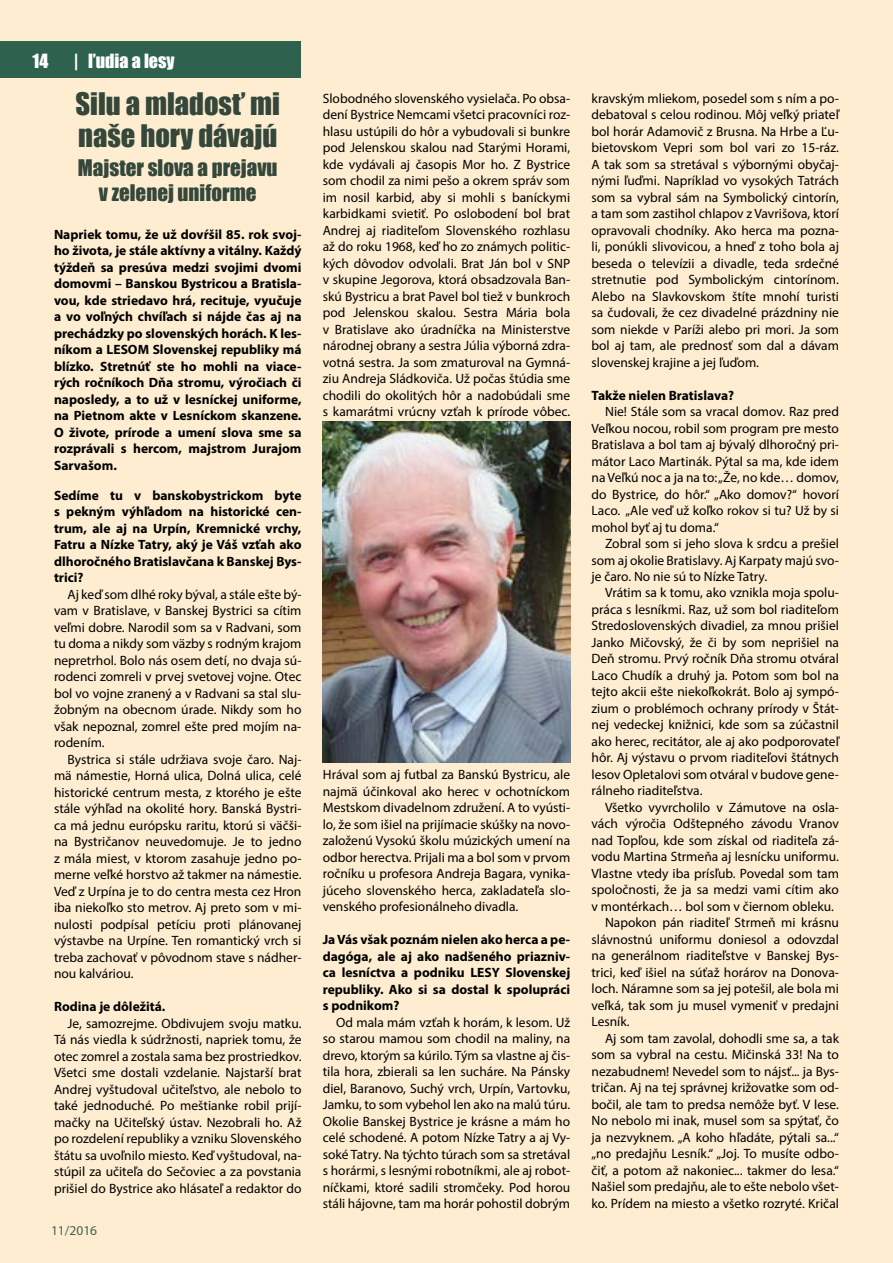
<style>
.page{position:relative;width:893px;height:1263px;background:#feedd0}
.page>*{position:absolute;margin:0;border:0;box-sizing:border-box;transform-origin:0 0}
.t1{font:28.5px/31.5px "Impact";color:#34473a}
.t2{font:21px/25.2px "Impact";color:#34473a;text-align:center}
.t3{font:18px "Impact";color:#fff}
.t4{font:13.5px/16.5px "Myriad Pro";color:#000;text-align:justify}
.t5{font:700 13.5px/16.5px "Myriad Pro";color:#000;text-align:justify}
.t6{font:13.5px "Myriad Pro";color:#406252}
</style>
<div class="page">
<hr style="left:892px;top:0;width:1px;height:1263px;background:#fedea7">
<div style="left:0;top:41px;width:300px;height:37px;background:#2e624e"></div>
<img style="left:323px;top:421px;width:247px;height:342px">
<h3 class="t3" style="left:33px;top:47px;width:17px">14</h3>
<h3 class="t3" style="left:74px;top:47px;width:102px">| ľudia a lesy</h3>
<h1 class="t1" style="left:75px;top:88px;width:206px">Silu a mladosť mi naše hory dávajú</h1>
<h2 class="t2" style="left:78px;top:155px;width:201px">Majster slova a prejavu v zelenej uniforme</h2>
<p class="t5" style="left:54px;top:226px;width:249px">Napriek tomu, že už dovŕšil 85. rok svoj&shy;ho života, je stále aktívny a vitálny. Každý týždeň sa presúva medzi svojimi dvomi domovmi – Banskou Bystricou a Bratisla&shy;vou, kde striedavo hrá, recituje, vyučuje a vo voľných chvíľach si nájde čas aj na prechádzky po slovenských horách. K les&shy;níkom a LESOM Slovenskej republiky má blízko. Stretnúť ste ho mohli na viace&shy;rých ročníkoch Dňa stromu, výročiach či naposledy, a to už v lesníckej uniforme, na Pietnom akte v Lesníckom skanzene.<br>O živote, prírode a umení slova sme sa rozprávali s hercom, majstrom Jurajom Sarvašom.</p>
<p class="t5" style="left:54px;top:487px;width:249px">Sedíme tu v banskobystrickom byte s pekným výhľadom na historické cen&shy;trum, ale aj na Urpín, Kremnické vrchy, Fatru a Nízke Tatry, aký je Váš vzťah ako dlhoročného Bratislavčana k Banskej Bys&shy;trici?</p>
<p class="t4" style="left:54px;top:586px;width:249px;text-indent:14px">Aj keď som dlhé roky býval, a stále ešte bý&shy;vam v Bratislave, v Banskej Bystrici sa cítim veľmi dobre. Narodil som sa v Radvani, som tu doma a nikdy som väzby s rodným krajom nepretrhol. Bolo nás osem detí, no dvaja sú&shy;rodenci zomreli v prvej svetovej vojne. Otec bol vo vojne zranený a v Radvani sa stal slu&shy;žobným na obecnom úrade. Nikdy som ho však nepoznal, zomrel ešte pred mojím na&shy;rodením.</p>
<p class="t4" style="left:54px;top:751px;width:249px;text-indent:14px">Bystrica si stále udržiava svoje čaro. Naj&shy;mä námestie, Horná ulica, Dolná ulica, celé historické centrum mesta, z ktorého je ešte stále výhľad na okolité hory. Banská Bystri&shy;ca má jednu európsku raritu, ktorú si väčši&shy;na Bystričanov neuvedomuje. Je to jedno z mála miest, v ktorom zasahuje jedno po&shy;merne veľké horstvo až takmer na námestie.<br>Veď z Urpína je to do centra mesta cez Hron iba niekoľko sto metrov. Aj preto som v mi&shy;nulosti podpísal petíciu proti plánovanej výstavbe na Urpíne. Ten romantický vrch si treba zachovať v pôvodnom stave s nádher&shy;nou kalváriou.</p>
<p class="t5" style="left:54px;top:998px;width:113px">Rodina je dôležitá.</p>
<p class="t4" style="left:54px;top:1015px;width:249px;text-indent:14px">Je, samozrejme. Obdivujem svoju matku.<br>Tá nás viedla k súdržnosti, napriek tomu, že otec zomrel a zostala sama bez prostriedkov.<br>Všetci sme dostali vzdelanie. Najstarší brat Andrej vyštudoval učiteľstvo, ale nebolo to také jednoduché. Po meštianke robil prijí&shy;mačky na Učiteľský ústav. Nezobrali ho. Až po rozdelení republiky a vzniku Slovenského štátu sa uvoľnilo miesto. Keď vyštudoval, na&shy;stúpil za učiteľa do Sečoviec a za povstania prišiel do Bystrice ako hlásateľ a redaktor do</p>
<p class="t6" style="left:51px;top:1222px;width:48px">11/2016</p>
<p class="t4" style="left:323px;top:90px;width:249px">Slobodného slovenského vysielača. Po obsa&shy;dení Bystrice Nemcami všetci pracovníci roz&shy;hlasu ustúpili do hôr a vybudovali si bunkre pod Jelenskou skalou nad Starými Horami, kde vydávali aj časopis Mor ho. Z Bystrice som chodil za nimi pešo a okrem správ som im nosil karbid, aby si mohli s baníckymi karbidkami svietiť. Po oslobodení bol brat Andrej aj riaditeľom Slovenského rozhlasu až do roku 1968, keď ho zo známych politic&shy;kých dôvodov odvolali. Brat Ján bol v SNP v skupine Jegorova, ktorá obsadzovala Ban&shy;skú Bystricu a brat Pavel bol tiež v bunkroch pod Jelenskou skalou. Sestra Mária bola v Bratislave ako úradníčka na Ministerstve národnej obrany a sestra Júlia výborná zdra&shy;votná sestra. Ja som zmaturoval na Gymná&shy;ziu Andreja Sládkoviča. Už počas štúdia sme chodili do okolitých hôr a nadobúdali sme s kamarátmi vrúcny vzťah k prírode vôbec.</p>
<p class="t4" style="left:323px;top:766px;width:249px">Hrával som aj futbal za Banskú Bystricu, ale najmä účinkoval ako herec v ochotníckom Mestskom divadelnom združení. A to vyústi&shy;lo, že som išiel na prijímacie skúšky na novo&shy;založenú Vysokú školu múzických umení na odbor herectva. Prijali ma a bol som v prvom ročníku u profesora Andreja Bagara, vynika&shy;júceho slovenského herca, zakladateľa slo&shy;venského profesionálneho divadla.</p>
<p class="t5" style="left:323px;top:931px;width:249px">Ja Vás však poznám nielen ako herca a pe&shy;dagóga, ale aj ako nadšeného priazniv&shy;ca lesníctva a podniku LESY Slovenskej republiky. Ako si sa dostal k spolupráci s podnikom?</p>
<p class="t4" style="left:323px;top:1014px;width:249px;text-indent:14px">Od mala mám vzťah k horám, k lesom. Už so starou mamou som chodil na maliny, na drevo, ktorým sa kúrilo. Tým sa vlastne aj čis&shy;tila hora, zbierali sa len sucháre. Na Pánsky diel, Baranovo, Suchý vrch, Urpín, Vartovku, Jamku, to som vybehol len ako na malú túru.<br>Okolie Banskej Bystrice je krásne a mám ho celé schodené. A potom Nízke Tatry a aj Vy&shy;soké Tatry. Na týchto túrach som sa stretával s horármi, s lesnými robotníkmi, ale aj robot&shy;níčkami, ktoré sadili stromčeky. Pod horou stáli hájovne, tam ma horár pohostil dobrým</p>
<p class="t4" style="left:591px;top:90px;width:249px">kravským mliekom, posedel som s ním a po&shy;debatoval s celou rodinou. Môj veľký priateľ bol horár Adamovič z Brusna. Na Hrbe a Ľu&shy;bietovskom Vepri som bol vari zo 15-ráz.<br>A tak som sa stretával s výbornými obyčaj&shy;nými ľuďmi. Napríklad vo vysokých Tatrách som sa vybral sám na Symbolický cintorín, a tam som zastihol chlapov z Vavrišova, ktorí opravovali chodníky. Ako herca ma pozna&shy;li, ponúkli slivovicou, a hneď z toho bola aj beseda o televízii a divadle, teda srdečné stretnutie pod Symbolickým cintorínom.<br>Alebo na Slavkovskom štíte mnohí turisti sa čudovali, že cez divadelné prázdniny nie som niekde v Paríži alebo pri mori. Ja som bol aj tam, ale prednosť som dal a dávam slovenskej krajine a jej ľuďom.</p>
<p class="t5" style="left:591px;top:386px;width:144px">Takže nielen Bratislava?</p>
<p class="t4" style="left:591px;top:403px;width:249px;text-indent:14px">Nie! Stále som sa vracal domov. Raz pred Veľkou nocou, robil som program pre mesto Bratislava a bol tam aj bývalý dlhoročný pri&shy;mátor Laco Martinák. Pýtal sa ma, kde idem na Veľkú noc a ja na to: „Že, no kde… domov, do Bystrice, do hôr.“ „Ako domov?“ hovorí Laco. „Ale veď už koľko rokov si tu? Už by si mohol byť aj tu doma.“</p>
<p class="t4" style="left:591px;top:535px;width:249px;text-indent:14px">Zobral som si jeho slova k srdcu a prešiel som aj okolie Bratislavy. Aj Karpaty majú svo&shy;je čaro. No nie sú to Nízke Tatry.</p>
<p class="t4" style="left:591px;top:584px;width:249px;text-indent:14px">Vrátim sa k tomu, ako vznikla moja spolu&shy;práca s lesníkmi. Raz, už som bol riaditeľom Stredoslovenských divadiel, za mnou prišiel Janko Mičovský, že či by som neprišiel na Deň stromu. Prvý ročník Dňa stromu otváral Laco Chudík a druhý ja. Potom som bol na tejto akcii ešte niekoľkokrát. Bolo aj sympó&shy;zium o problémoch ochrany prírody v Štát&shy;nej vedeckej knižnici, kde som sa zúčastnil ako herec, recitátor, ale aj ako podporovateľ hôr. Aj výstavu o prvom riaditeľovi štátnych lesov Opletalovi som otváral v budove gene&shy;rálneho riaditeľstva.</p>
<p class="t4" style="left:605px;top:799px;width:235px">Všetko vyvrcholilo v Zámutove na osla-</p>
<p class="t4" style="left:591px;top:815px;width:249px">vách výročia Odštepného závodu Vranov</p>
<p class="t4" style="left:591px;top:832px;width:249px">nad Topľou, kde som získal od riaditeľa zá-</p>
<p class="t4" style="left:591px;top:848px;width:249px">vodu Martina Strmeňa aj lesnícku uniformu.</p>
<p class="t4" style="left:591px;top:865px;width:249px">Vlastne vtedy iba prísľub. Povedal som tam</p>
<p class="t4" style="left:591px;top:881px;width:249px">spoločnosti, že ja sa medzi vami cítim ako</p>
<p class="t4" style="left:591px;top:898px;width:244px">v montérkach… bol som v čiernom obleku.</p>
<p class="t4" style="left:605px;top:914px;width:235px">Napokon pán riaditeľ Strmeň mi krásnu</p>
<p class="t4" style="left:591px;top:931px;width:249px">slávnostnú uniformu doniesol a odovzdal</p>
<p class="t4" style="left:591px;top:947px;width:249px">na generálnom riaditeľstve v Banskej Bys-</p>
<p class="t4" style="left:591px;top:964px;width:249px">trici, keď išiel na súťaž horárov na Donova-</p>
<p class="t4" style="left:591px;top:980px;width:249px">loch. Náramne som sa jej potešil, ale bola mi</p>
<p class="t4" style="left:591px;top:997px;width:249px">veľká, tak som ju musel vymeniť v predajni</p>
<p class="t4" style="left:591px;top:1013px;width:40px">Lesník.</p>
<p class="t4" style="left:605px;top:1030px;width:235px">Aj som tam zavolal, dohodli sme sa, a tak</p>
<p class="t4" style="left:591px;top:1046px;width:249px">som sa vybral na cestu. Mičinská 33! Na to</p>
<p class="t4" style="left:591px;top:1063px;width:249px">nezabudnem! Nevedel som to nájsť... ja Bys-</p>
<p class="t4" style="left:591px;top:1079px;width:249px">tričan. Aj na tej správnej križovatke som od-</p>
<p class="t4" style="left:591px;top:1096px;width:249px">bočil, ale tam to predsa nemôže byť. V lese.</p>
<p class="t4" style="left:591px;top:1112px;width:249px">No nebolo mi inak, musel som sa spýtať, čo</p>
<p class="t4" style="left:591px;top:1129px;width:249px">ja nezvyknem. „A koho hľadáte, pýtali sa...“</p>
<p class="t4" style="left:591px;top:1145px;width:249px">„no predajňu Lesník.“ „Joj. To musíte odbo-</p>
<p class="t4" style="left:591px;top:1162px;width:249px">čiť, a potom až nakoniec... takmer do lesa.“</p>
<p class="t4" style="left:591px;top:1178px;width:249px">Našiel som predajňu, ale to ešte nebolo všet-</p>
<p class="t4" style="left:591px;top:1195px;width:249px">ko. Prídem na miesto a všetko rozryté. Kričal</p>
</div>
